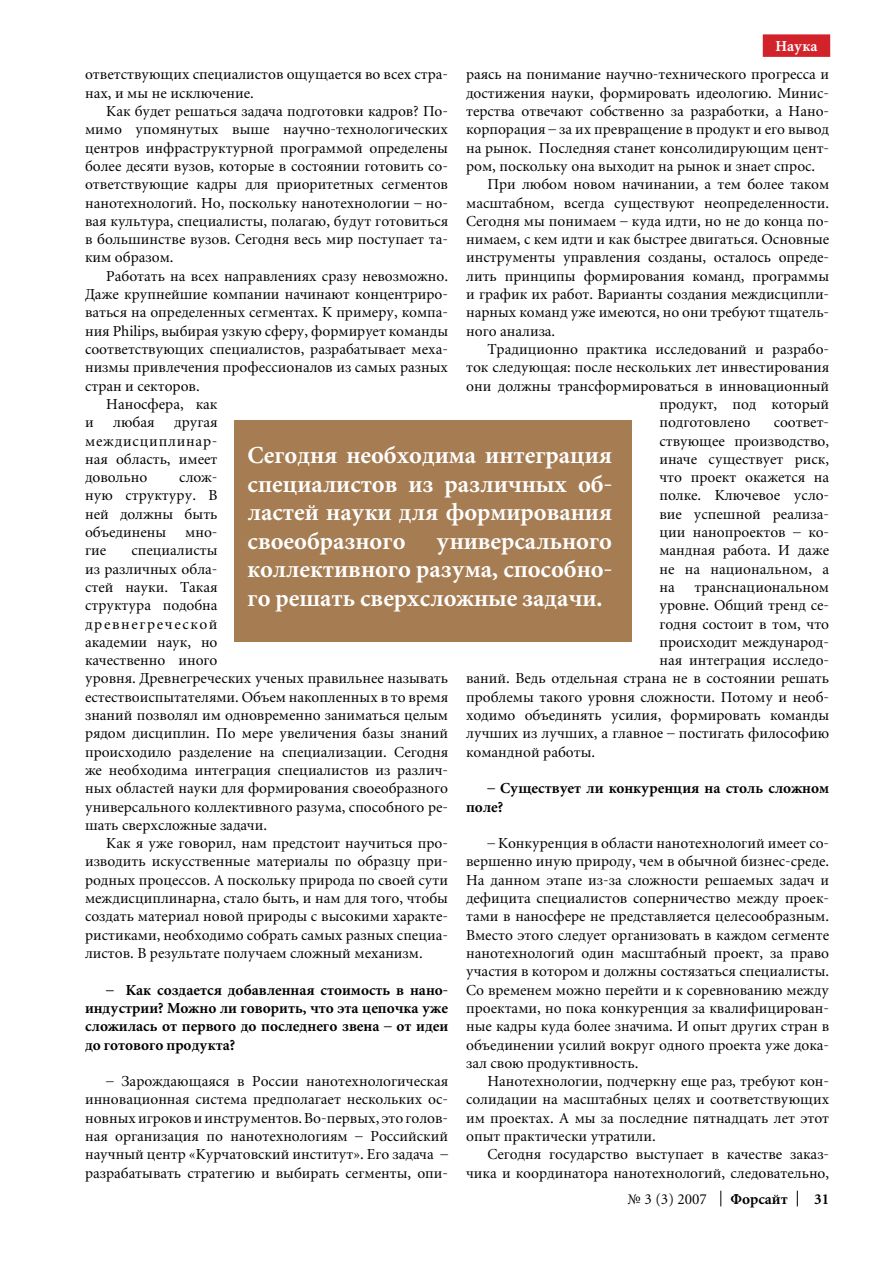
<style>
.page{position:relative;width:893px;height:1263px;background:#fff}
.page>*{position:absolute;margin:0;border:0;box-sizing:border-box;transform-origin:0 0}
.t1{font:700 24px/28.5px "Miniature";color:#fff;text-align:justify}
.t2{font:15px/18.3px "Miniature";color:#000;text-align:justify}
.t3{font:700 15px/18.3px "Miniature";color:#000;text-align:justify}
.t4{font:700 15px "Miniature";color:#fff}
</style>
<div class="page">
<svg style="left:720px;top:1191px;width:1px;height:15px"></svg>
<svg style="left:797px;top:1191px;width:1px;height:15px"></svg>
<div style="left:763px;top:34px;width:67px;height:23px;background:#d2232a"></div>
<div style="left:235px;top:420px;width:397px;height:222px;background:#a67c52"></div>
<p class="t4" style="left:775px;top:38px;width:43px">Наука</p>
<p class="t2" style="left:85px;top:66px;width:365px">ответствующих специалистов ощущается во всех стра&shy;нах, и мы не исключение.</p>
<p class="t2" style="left:85px;top:103px;width:365px;text-indent:21px">Как будет решаться задача подготовки кадров? По&shy;мимо упомянутых выше научно-технологических центров инфраструктурной программой определены более десяти вузов, которые в состоянии готовить со&shy;ответствующие кадры для приоритетных сегментов нанотехнологий. Но, поскольку нанотехнологии – но&shy;вая культура, специалисты, полагаю, будут готовиться в большинстве вузов. Сегодня весь мир поступает та&shy;ким образом.</p>
<p class="t2" style="left:106px;top:267px;width:343px">Работать на всех направлениях сразу невозможно.</p>
<p class="t2" style="left:85px;top:286px;width:365px">Даже крупнейшие компании начинают концентриро-</p>
<p class="t2" style="left:85px;top:304px;width:365px">ваться на определенных сегментах. К примеру, компа-</p>
<p class="t2" style="left:85px;top:322px;width:365px">ния Philips, выбирая узкую сферу, формирует команды</p>
<p class="t2" style="left:85px;top:341px;width:365px">соответствующих специалистов, разрабатывает меха-</p>
<p class="t2" style="left:85px;top:359px;width:365px">низмы привлечения профессионалов из самых разных</p>
<p class="t2" style="left:85px;top:377px;width:116px">стран и секторов.</p>
<p class="t2" style="left:106px;top:395px;width:113px">Наносфера, как</p>
<p class="t2" style="left:85px;top:414px;width:10px">и</p>
<p class="t2" style="left:113px;top:414px;width:43px">любая</p>
<p class="t2" style="left:466px;top:66px;width:365px">раясь на понимание научно-технического прогресса и</p>
<p class="t2" style="left:466px;top:84px;width:365px">достижения науки, формировать идеологию. Минис-</p>
<p class="t2" style="left:466px;top:103px;width:365px">терства отвечают собственно за разработки, а Нано-</p>
<p class="t2" style="left:466px;top:121px;width:365px">корпорация – за их превращение в продукт и его вывод</p>
<p class="t2" style="left:466px;top:139px;width:365px">на рынок. Последняя станет консолидирующим цент-</p>
<p class="t2" style="left:466px;top:158px;width:351px">ром, поскольку она выходит на рынок и знает спрос.</p>
<p class="t2" style="left:487px;top:176px;width:343px">При любом новом начинании, а тем более таком</p>
<p class="t2" style="left:466px;top:194px;width:365px">масштабном, всегда существуют неопределенности.</p>
<p class="t2" style="left:466px;top:212px;width:365px">Сегодня мы понимаем – куда идти, но не до конца по-</p>
<p class="t2" style="left:466px;top:231px;width:365px">нимаем, с кем идти и как быстрее двигаться. Основные</p>
<p class="t2" style="left:466px;top:249px;width:365px">инструменты управления созданы, осталось опреде-</p>
<p class="t2" style="left:466px;top:267px;width:365px">лить принципы формирования команд, программы</p>
<p class="t2" style="left:466px;top:286px;width:365px">и график их работ. Варианты создания междисципли-</p>
<p class="t2" style="left:466px;top:304px;width:365px">нарных команд уже имеются, но они требуют тщатель-</p>
<p class="t2" style="left:466px;top:322px;width:91px">ного анализа.</p>
<p class="t2" style="left:487px;top:341px;width:343px">Традиционно практика исследований и разрабо-</p>
<p class="t2" style="left:466px;top:359px;width:365px">ток следующая: после нескольких лет инвестирования</p>
<p class="t2" style="left:466px;top:377px;width:365px">они должны трансформироваться в инновационный</p>
<p class="t2" style="left:659px;top:395px;width:171px">продукт, под который</p>
<p class="t2" style="left:659px;top:414px;width:93px">подготовлено</p>
<p class="t2" style="left:85px;top:414px;width:134px;text-indent:89px">другая междисциплинар&shy;ная область, имеет довольно</p>
<p class="t2" style="left:659px;top:414px;width:171px;text-align:left;text-indent:114px">соответ&shy;ствующее производство, иначе существует риск, что проект окажется на полке. Ключевое усло&shy;вие успешной реализа&shy;ции нанопроектов – ко&shy;мандная работа. И даже не на национальном, а на</p>
<h1 class="t1" style="left:248px;top:442px;width:366px">Сегодня необходима интеграция специалистов из различных об&shy;ластей науки для формирования своеобразного</h1>
<p class="t2" style="left:85px;top:469px;width:134px;text-indent:94px">слож&shy;ную структуру. В ней должны быть объединены</p>
<p class="t2" style="left:185px;top:524px;width:34px">мно-</p>
<h1 class="t1" style="left:248px;top:528px;width:366px;text-indent:189px">универсального коллективного разума, способно&shy;го решать сверхсложные задачи.</h1>
<p class="t2" style="left:85px;top:542px;width:365px;text-align:left;text-indent:46px">специалисты<br>из различных обла-<br>стей науки. Такая<br>структура подобна<br>древнегреческой<br>академии наук, но<br>качественно иного<br>уровня. Древнегреческих ученых правильнее называть естествоиспытателями. Объем накопленных в то время знаний позволял им одновременно заниматься целым рядом дисциплин. По мере увеличения базы знаний происходило разделение на специализации. Сегодня же необходима интеграция специалистов из различ&shy;ных областей науки для формирования своеобразного универсального коллективного разума, способного ре&shy;шать сверхсложные задачи.</p>
<p class="t2" style="left:85px;top:835px;width:365px;text-indent:21px">Как я уже говорил, нам предстоит научиться про&shy;изводить искусственные материалы по образцу при&shy;родных процессов. А поскольку природа по своей сути междисциплинарна, стало быть, и нам для того, чтобы создать материал новой природы с высокими характе&shy;ристиками, необходимо собрать самых разных специа&shy;листов. В результате получаем сложный механизм.</p>
<p class="t3" style="left:85px;top:981px;width:365px;text-indent:21px">– Как создается добавленная стоимость в нано&shy;индустрии? Можно ли говорить, что эта цепочка уже сложилась от первого до последнего звена – от идеи до готового продукта?</p>
<p class="t2" style="left:85px;top:1073px;width:365px;text-align:left;text-indent:21px">– Зарождающаяся в России нанотехнологическая инновационная система предполагает нескольких ос&shy;новных игроков и инструментов. Во-первых, это голов&shy;ная организация по нанотехнологиям – Российский научный центр «Курчатовский институт». Его задача – разрабатывать стратегию и выбирать сегменты, опи-</p>
<p class="t2" style="left:85px;top:542px;width:23px">гие</p>
<p class="t2" style="left:695px;top:578px;width:136px">транснациональном</p>
<p class="t2" style="left:659px;top:597px;width:171px">уровне. Общий тренд се-</p>
<p class="t2" style="left:659px;top:615px;width:171px">годня состоит в том, что</p>
<p class="t2" style="left:659px;top:633px;width:171px">происходит международ-</p>
<p class="t2" style="left:659px;top:652px;width:171px">ная интеграция исследо-</p>
<p class="t2" style="left:466px;top:670px;width:364px">ваний. Ведь отдельная страна не в состоянии решать</p>
<p class="t2" style="left:466px;top:688px;width:365px">проблемы такого уровня сложности. Потому и необ-</p>
<p class="t2" style="left:466px;top:707px;width:365px">ходимо объединять усилия, формировать команды</p>
<p class="t2" style="left:466px;top:725px;width:365px">лучших из лучших, а главное – постигать философию</p>
<p class="t2" style="left:466px;top:743px;width:131px">командной работы.</p>
<p class="t3" style="left:466px;top:780px;width:365px;text-indent:21px">– Существует ли конкуренция на столь сложном поле?</p>
<p class="t2" style="left:466px;top:835px;width:365px;text-indent:21px">– Конкуренция в области нанотехнологий имеет со&shy;вершенно иную природу, чем в обычной бизнес-среде.<br>На данном этапе из-за сложности решаемых задач и дефицита специалистов соперничество между проек&shy;тами в наносфере не представляется целесообразным.<br>Вместо этого следует организовать в каждом сегменте нанотехнологий один масштабный проект, за право участия в котором и должны состязаться специалисты.<br>Со временем можно перейти и к соревнованию между проектами, но пока конкуренция за квалифицирован&shy;ные кадры куда более значима. И опыт других стран в объединении усилий вокруг одного проекта уже дока&shy;зал свою продуктивность.</p>
<p class="t2" style="left:466px;top:1073px;width:365px;text-indent:21px">Нанотехнологии, подчеркну еще раз, требуют кон&shy;солидации на масштабных целях и соответствующих им проектах. А мы за последние пятнадцать лет этот опыт практически утратили.</p>
<p class="t2" style="left:466px;top:1146px;width:365px;text-align:right">Сегодня государство выступает в качестве заказ&shy;чика и координатора нанотехнологий, следовательно,</p>
<p class="t2" style="left:628px;top:1191px;width:81px">№ 3 (3) 2007</p>
<p class="t3" style="left:730px;top:1191px;width:59px">Форсайт</p>
<p class="t3" style="left:814px;top:1191px;width:8px">31</p>
</div>
